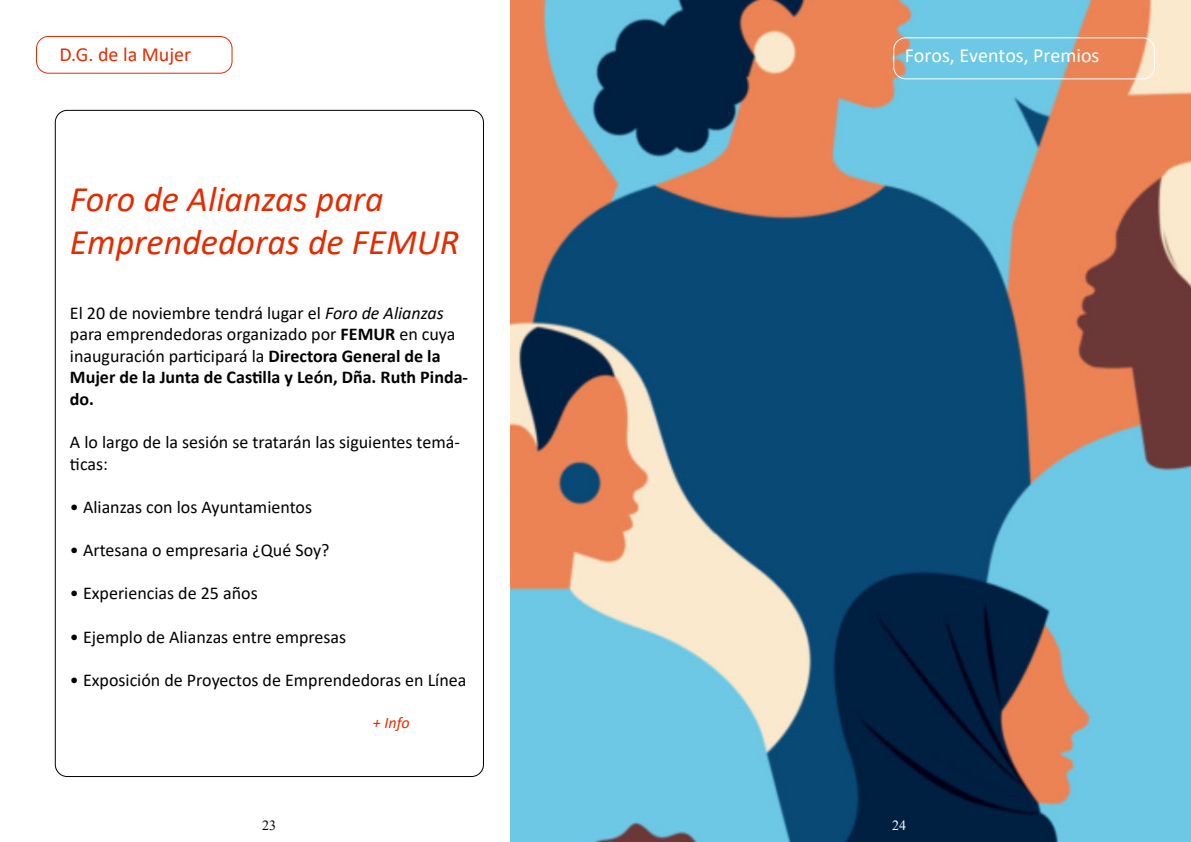
<style>
.page{position:relative;width:1191px;height:842px;background:#fff}
.page>*{position:absolute;margin:0;border:0;box-sizing:border-box;transform-origin:0 0}
.t1{font:italic 36px "Calibri";color:#e42b00}
.t2{font:20px "Calibri";color:#fff}
.t3{font:20px "Calibri";color:#e42b00}
.t4{font:18px/21.6px "Calibri";color:#000}
.t5{font:italic 16px "Calibri";color:#e42b00}
.t6{font:14px "Times New Roman";color:#000}
.t7{font:14px "Times New Roman";color:#fff}
.s1{font-style:italic}
.s2{font-weight:700}
</style>
<div class="page">
<img style="left:510px;top:0;width:681px;height:842px">
<div style="left:36px;top:36px;width:196px;height:38px;border:1px solid #e42b00;border-radius:12px"></div>
<div style="left:893px;top:37px;width:262px;height:42px;border:1px solid #fff;border-radius:12px"></div>
<p class="t3" style="left:59px;top:40px;width:133px">D.G. de la Mujer</p>
<p class="t1" style="left:70px;top:174px;width:315px">Foro de Alianzas para</p>
<p class="t1" style="left:70px;top:217px;width:391px">Emprendedoras de FEMUR</p>
<p class="t4" style="left:70px;top:301px;width:399px">El 20 de noviembre tendrá lugar el <span class="s1">Foro de Alianzas </span>para emprendedoras organizado por <span class="s2">FEMUR</span> en cuya inauguración participará la <span class="s2">Directora General de la Mujer de la Junta de Castilla y León, Dña. Ruth Pinda&shy;do.</span></p>
<p class="t4" style="left:70px;top:431px;width:391px">A lo largo de la sesión se tratarán las siguientes temá&shy;ticas:</p>
<p class="t4" style="left:70px;top:496px;width:244px">• Alianzas con los Ayuntamientos</p>
<p class="t4" style="left:70px;top:539px;width:261px">• Artesana o empresaria ¿Qué Soy?</p>
<p class="t4" style="left:70px;top:582px;width:189px">• Experiencias de 25 años</p>
<p class="t4" style="left:70px;top:625px;width:278px">• Ejemplo de Alianzas entre empresas</p>
<p class="t4" style="left:70px;top:668px;width:398px">• Exposición de Proyectos de Emprendedoras en Línea</p>
<p class="t5" style="left:373px;top:711px;width:38px">+ Info</p>
<p class="t2" style="left:904px;top:41px;width:196px">Foros, Eventos, Premios</p>
<p class="t6" style="left:262px;top:816px;width:15px">23</p>
<p class="t7" style="left:892px;top:816px;width:15px">24</p>
</div>
